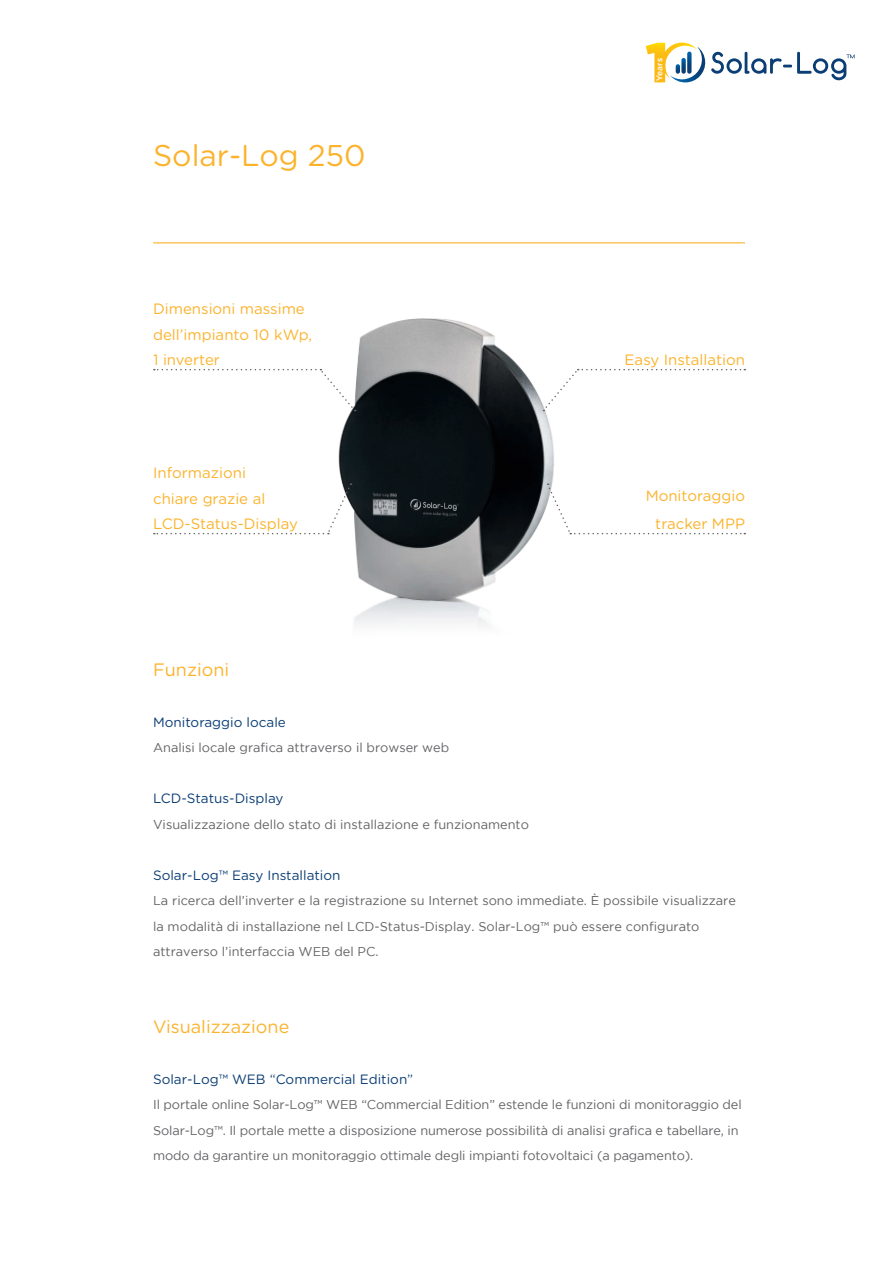
<style>
.page{position:relative;width:893px;height:1263px;background:#fff}
.page>*{position:absolute;margin:0;border:0;box-sizing:border-box;transform-origin:0 0}
.t1{font:30px "Gotham Rounded";color:#fcb32c}
.t2{font:18px "Gotham Rounded";color:#fcb32c}
.t3{font:15px/25.5px "Gotham Rounded";color:#fcb32c}
.t4{font:13.5px "Gotham Rounded";color:#0b3e75}
.t5{font:12.75px/25.5px "Gotham";color:#636366}
.t6{font:500 8.4px "Gotham Rounded";color:#fff}
</style>
<div class="page">
<hr style="left:153px;top:242px;width:592px;height:1px;background:#fcb32c">
<svg style="left:646px;top:43px;width:208px;height:40px"></svg>
<img style="left:338px;top:318px;width:242px;height:308px">
<svg style="left:154px;top:483px;width:198px;height:51px"></svg>
<svg style="left:547px;top:483px;width:198px;height:51px"></svg>
<svg style="left:154px;top:369px;width:202px;height:42px"></svg>
<svg style="left:543px;top:369px;width:202px;height:42px"></svg>
<h1 class="t1" style="left:153px;top:135px;width:214px">Solar-Log 250</h1>
<p class="t3" style="left:153px;top:295px;width:161px">Dimensioni massime dell’impianto 10 kWp,<br>1 inverter</p>
<p class="t3" style="left:153px;top:459px;width:146px">Informazioni<br>chiare grazie al<br>LCD-Status-Display</p>
<h2 class="t2" style="left:153px;top:657px;width:78px">Funzioni</h2>
<p class="t4" style="left:153px;top:713px;width:134px">Monitoraggio locale</p>
<p class="t5" style="left:153px;top:735px;width:298px">Analisi locale grafica attraverso il browser web</p>
<p class="t4" style="left:153px;top:789px;width:132px">LCD-Status-Display</p>
<p class="t5" style="left:153px;top:811px;width:377px">Visualizzazione dello stato di installazione e funzionamento</p>
<p class="t6" style="left:653px;top:81px;width:25px;rotate:-90deg">Years</p>
<p class="t3" style="left:625px;top:346px;width:122px">Easy Installation</p>
<p class="t3" style="left:646px;top:482px;width:101px;line-height:27.6px;text-align:right">Monitoraggio tracker MPP</p>
<p class="t4" style="left:153px;top:866px;width:189px">Solar-Log™ Easy Installation</p>
<p class="t5" style="left:153px;top:888px;width:584px">La ricerca dell’inverter e la registrazione su Internet sono immediate. È possibile visualizzare la modalità di installazione nel LCD-Status-Display. Solar-Log™ può essere configurato attraverso l’interfaccia WEB del PC.</p>
<h2 class="t2" style="left:153px;top:1014px;width:138px">Visualizzazione</h2>
<p class="t4" style="left:153px;top:1070px;width:262px">Solar-Log™ WEB “Commercial Edition”</p>
<p class="t5" style="left:153px;top:1092px;width:590px">Il portale online Solar-Log™ WEB “Commercial Edition” estende le funzioni di monitoraggio del<br>Solar-Log™. Il portale mette a disposizione numerose possibilità di analisi grafica e tabellare, in modo da garantire un monitoraggio ottimale degli impianti fotovoltaici (a pagamento).</p>
</div>
